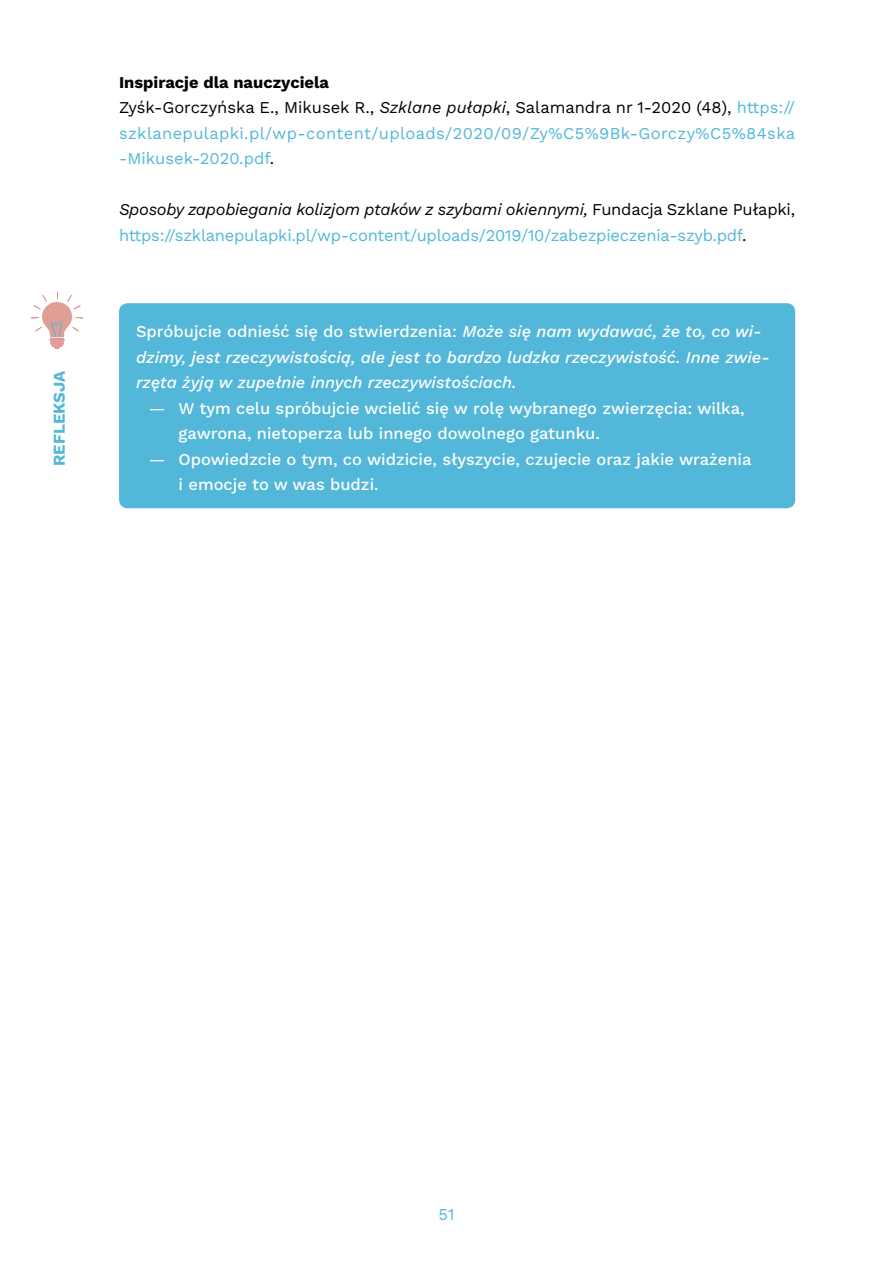
<style>
.page{position:relative;width:893px;height:1263px;background:#fff}
.page>*{position:absolute;margin:0;border:0;box-sizing:border-box;transform-origin:0 0}
.t1{font:16.5px/25.5px "Work Sans";color:#52b7d8}
.t2{font:500 16.5px/25.5px "Work Sans";color:#fff}
.t3{font:italic 500 16.5px/25.5px "Work Sans";color:#fff}
.t4{font:700 16.5px "Work Sans";color:#52b7d8}
.s1{font-weight:700;color:#000}
.s2{color:#000}
.s3{font-style:italic;color:#000}
.s4{font-style:normal}
.s5{font-weight:400}
</style>
<div class="page">
<div style="left:119px;top:303px;width:676px;height:205px;background:#52b7d8;border-radius:9px"></div>
<svg style="left:31px;top:292px;width:52px;height:57px"></svg>
<p class="t4" style="left:47px;top:466px;width:96px;rotate:-90deg">Refleksja</p>
<p class="t1" style="left:119px;top:69px;width:678px"><span class="s1">Inspiracje dla nauczyciela<br></span><span class="s2">Zyśk-Gorczyńska E., Mikusek R.,</span> <span class="s3">Szklane pułapki</span><span class="s2">, Salamandra nr 1-2020 (48),</span> https:// szklanepulapki.pl/wp-content/uploads/2020/09/Zy%C5%9Bk-Gorczy%C5%84ska -Mikusek-2020.pdf<span class="s2">.</span></p>
<p class="t1" style="left:119px;top:196px;width:678px"><span class="s3">Sposoby zapobiegania kolizjom ptaków z szybami okiennymi,</span> <span class="s2">Fundacja Szklane Pułapki, </span>https://szklanepulapki.pl/wp-content/uploads/2019/10/zabezpieczenia-szyb.pdf<span class="s2">.</span></p>
<p class="t3" style="left:136px;top:318px;width:635px"><span class="s4">Spróbujcie odnieść się do stwierdzenia:</span> Może się nam wydawać, że to, co wi&shy;dzimy, jest rzeczywistością, ale jest to bardzo ludzka rzeczywistość. Inne zwie&shy;rzęta żyją w zupełnie innych rzeczywistościach.</p>
<p class="t2" style="left:179px;top:394px;width:568px;text-indent:-30px"><span class="s5">—</span> W tym celu spróbujcie wcielić się w rolę wybranego zwierzęcia: wilka, gawrona, nietoperza lub innego dowolnego gatunku.</p>
<p class="t2" style="left:179px;top:445px;width:574px;text-indent:-30px"><span class="s5">—</span> Opowiedzcie o tym, co widzicie, słyszycie, czujecie oraz jakie wrażenia i emocje to w was budzi.</p>
<p class="t1" style="left:438px;top:1201px;width:18px">51</p>
</div>
